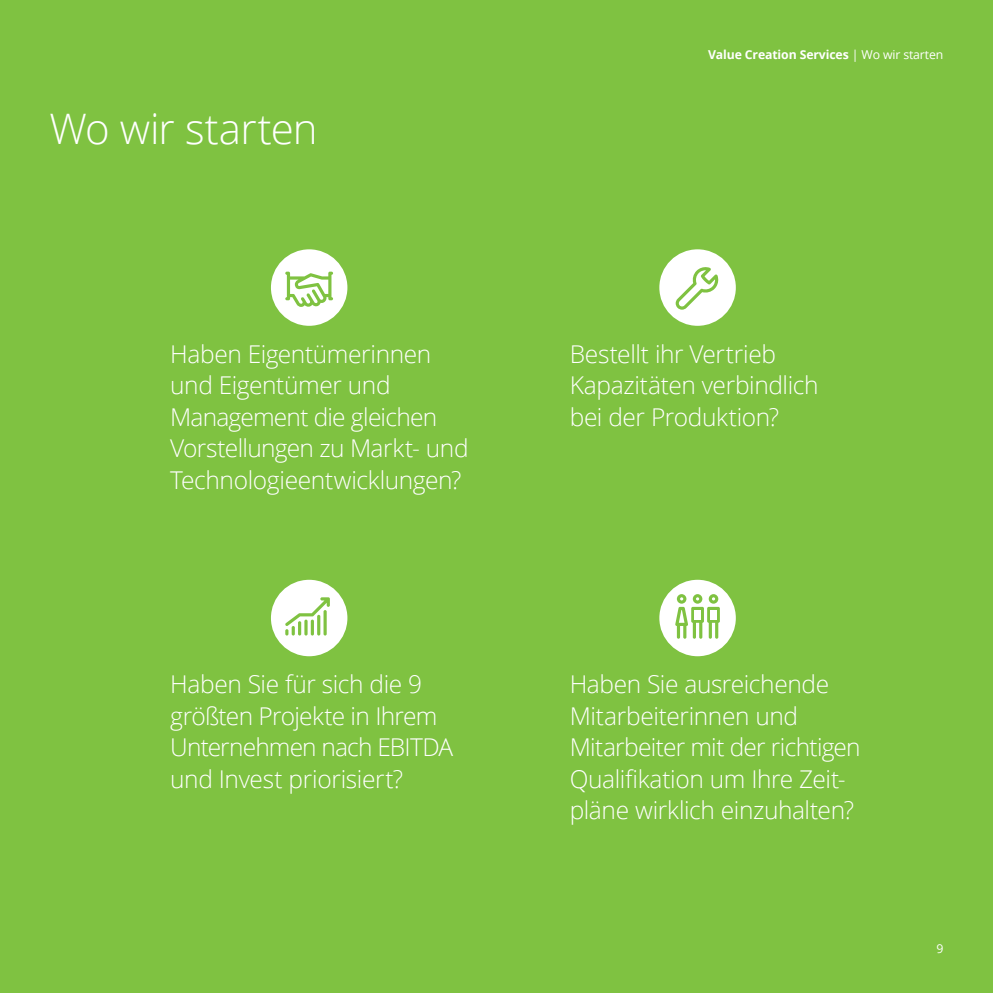
<style>
.page{position:relative;width:993px;height:993px;background:#fff}
.page>*{position:absolute;margin:0;border:0;box-sizing:border-box;transform-origin:0 0}
.Story_heading_light{font:300 42px "Open Sans";letter-spacing:-.02em;color:#fff}
.Subhead_A__8_5_12pt{font:300 24.5px/31.5px "Open Sans";letter-spacing:-.02em;color:#fff}
.Brochure_title___Lef{font:700 12.25px "Open Sans";letter-spacing:-.01em;color:#fff}
.Brochure_title___Lef-2{font:12.25px "Open Sans";color:#fff}
.s1{font-weight:400}
</style>
<div class="page">
<div style="left:0;top:0;width:992px;height:992px;background:#7fc241"></div>
<svg style="left:271px;top:249px;width:76px;height:77px"></svg>
<svg style="left:659px;top:249px;width:76px;height:77px"></svg>
<svg style="left:271px;top:579px;width:76px;height:77px"></svg>
<svg style="left:659px;top:579px;width:76px;height:77px"></svg>
<p class="Story_heading_light" style="left:50px;top:100px;width:269px">Wo wir starten</p>
<p class="Brochure_title___Lef" style="left:707px;top:46px;width:237px">Value Creation Services <span class="s1">| Wo wir starten</span></p>
<p class="Subhead_A__8_5_12pt" style="left:170px;top:337px;width:300px">Haben Eigentümerinnen und Eigentümer und<br>Management die gleichen<br>Vorstellungen zu Markt- und<br>Technologieentwicklungen?</p>
<p class="Subhead_A__8_5_12pt" style="left:569px;top:337px;width:250px">Bestellt ihr Vertrieb<br>Kapazitäten verbindlich bei der Produktion?</p>
<p class="Subhead_A__8_5_12pt" style="left:170px;top:667px;width:284px">Haben Sie für sich die 9 größten Projekte in Ihrem<br>Unternehmen nach EBITDA und Invest priorisiert?</p>
<p class="Subhead_A__8_5_12pt" style="left:569px;top:667px;width:292px">Haben Sie ausreichende<br>Mitarbeiterinnen und<br>Mitarbeiter mit der richtigen<br>Qualifikation um Ihre Zeit&shy;pläne wirklich einzuhalten?</p>
<p class="Brochure_title___Lef-2" style="left:936px;top:939px;width:9px">9</p>
</div>
